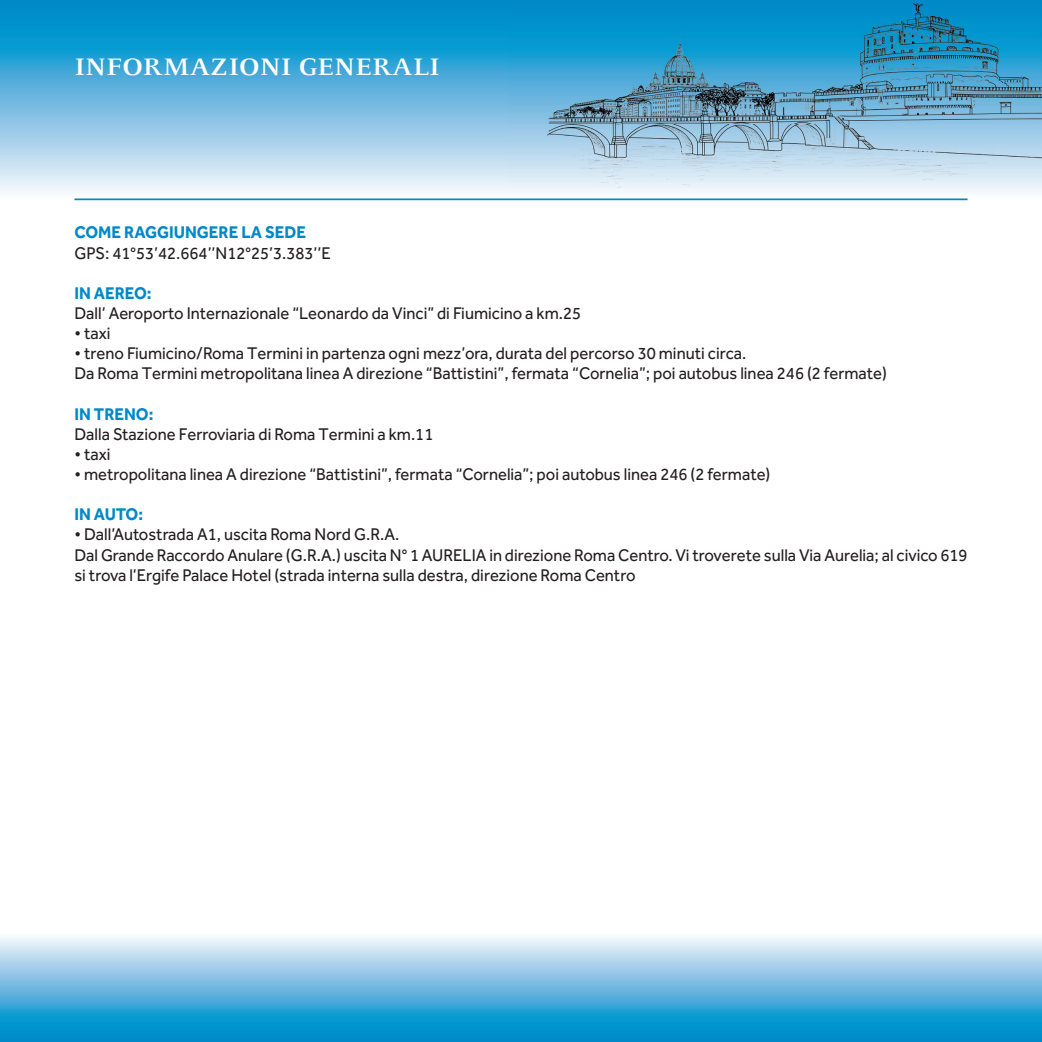
<style>
.page{position:relative;width:1042px;height:1042px;background:#fff}
.page>*{position:absolute;margin:0;border:0;box-sizing:border-box;transform-origin:0 0}
.t1{font:600 26.25px "FF Celeste";color:#fff;scale:1.1 1}
.t2{font:17.5px/20.1px "Effra";color:#231f20;scale:.95 1}
.t3{font:700 17.5px "Effra";color:#0088c7;scale:.95 1}
</style>
<div class="page">
<svg style="left:1px;top:937px;width:1041px;height:105px;background:#67b9df"></svg>
<svg style="left:1px;top:0;width:1041px;height:193px;background:#6cbae0"></svg>
<img style="left:508px;top:0;width:534px;height:187px">
<hr style="left:74px;top:198px;width:893px;height:2px;background:#0088c7">
<svg style="left:0;top:737px;width:1px;height:305px"></svg>
<svg style="left:0;top:0;width:1px;height:73px"></svg>
<img style="left:0;top:73px;width:1px;height:232px">
<h1 class="t1" style="left:74px;top:50px;width:334px">INFORMAZIONI GENERALI</h1>
<p class="t3" style="left:74px;top:222px;width:245px">COME RAGGIUNGERE LA SEDE</p>
<p class="t2" style="left:74px;top:242px;width:271px">GPS: 41°53’42.664’’N12°25’3.383’’E</p>
<p class="t3" style="left:74px;top:282px;width:83px">IN AEREO:</p>
<p class="t2" style="left:74px;top:303px;width:535px">Dall’ Aeroporto Internazionale “Leonardo da Vinci” di Fiumicino a km.25</p>
<p class="t2" style="left:74px;top:323px;width:40px">• taxi</p>
<p class="t2" style="left:74px;top:343px;width:857px">• treno Fiumicino/Roma Termini in partenza ogni mezz’ora, durata del percorso 30 minuti circa.<br>Da Roma Termini metropolitana linea A direzione “Battistini”, fermata “Cornelia”; poi autobus linea 246 (2 fermate)</p>
<p class="t3" style="left:74px;top:403px;width:85px">IN TRENO:</p>
<p class="t2" style="left:74px;top:424px;width:379px">Dalla Stazione Ferroviaria di Roma Termini a km.11</p>
<p class="t2" style="left:74px;top:444px;width:40px">• taxi</p>
<p class="t2" style="left:74px;top:464px;width:734px">• metropolitana linea A direzione “Battistini”, fermata “Cornelia”; poi autobus linea 246 (2 fermate)</p>
<p class="t3" style="left:74px;top:504px;width:74px">IN AUTO:</p>
<p class="t2" style="left:74px;top:524px;width:942px">• Dall’Autostrada A1, uscita Roma Nord G.R.A.<br>Dal Grande Raccordo Anulare (G.R.A.) uscita N° 1 AURELIA in direzione Roma Centro. Vi troverete sulla Via Aurelia; al civico 619 si trova l’Ergife Palace Hotel (strada interna sulla destra, direzione Roma Centro</p>
</div>
